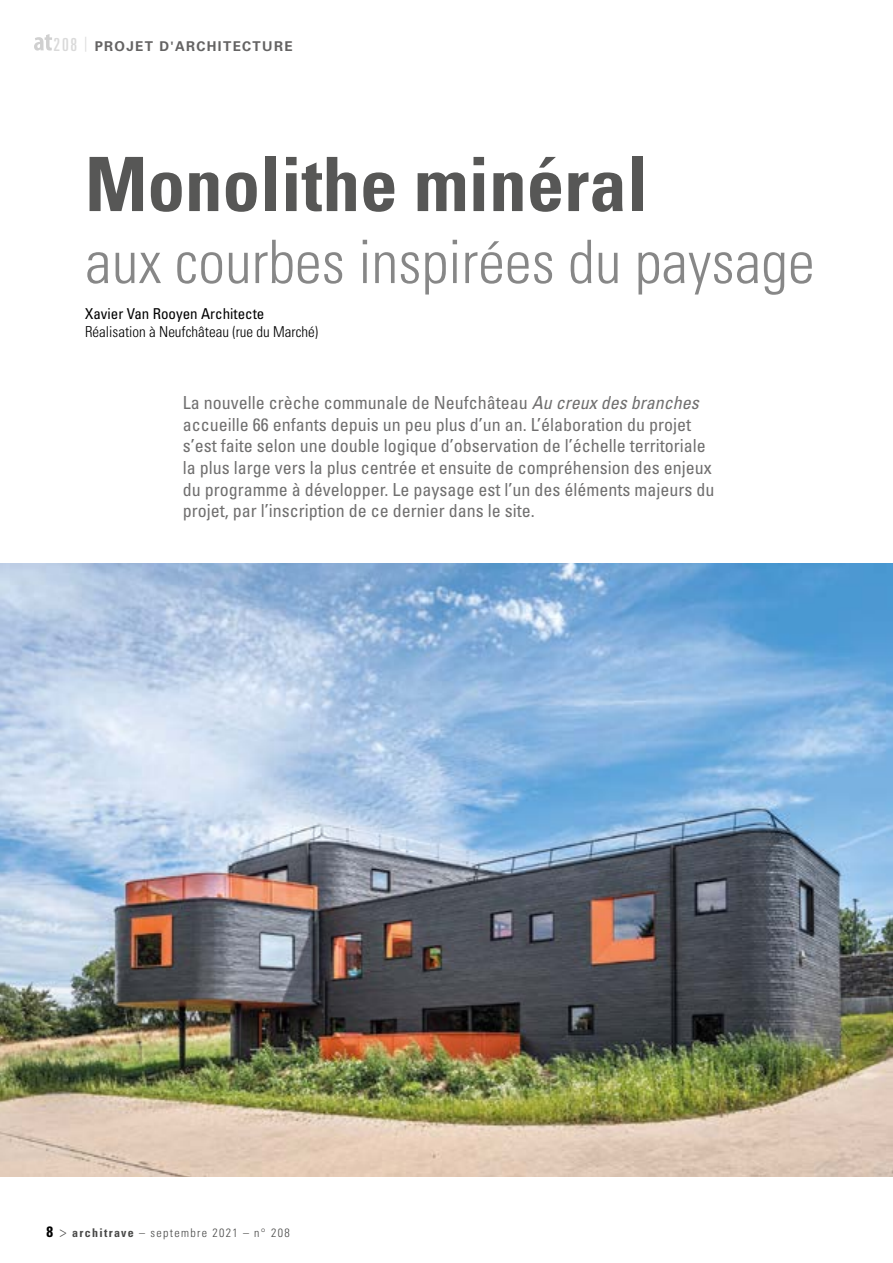
<style>
.page{position:relative;width:893px;height:1263px;background:#fff}
.page>*{position:absolute;margin:0;border:0;box-sizing:border-box;transform-origin:0 0}
.t1{font:700 condensed 75px "Univers LT Std";color:#575756}
.t2{font:300 condensed 60px "Univers LT Std";color:#878787}
.t3{font:condensed 18px/21.6px "Univers LT Std";color:#706f6f}
.t4{font:300 condensed 15px "Univers LT Std";color:#000}
.t5{font:condensed 15px "Univers LT Std";color:#000}
.t6{font:700 13.5px "Univers LT Std";letter-spacing:.1em;color:#646363}
.t7{font:300 condensed 12px "Univers LT Std";letter-spacing:.11em;color:#4a4a49}
.s1{font-weight:400;font-stretch:ultra-condensed;font-size:18px;color:#dadada}
.s2{font-style:italic}
.s3{font-weight:700;font-size:15px;color:#000}
.s4{font-size:15px}
.s5{font-weight:700}
</style>
<div class="page">
<svg style="left:34px;top:34px;width:18px;height:17px"></svg>
<img style="left:0;top:563px;width:893px;height:613px">
<p class="t6" style="left:54px;top:38px;width:241px"><span class="s1">208</span> <sup>|</sup> PROJET D'ARCHITECTURE</p>
<h1 class="t1" style="left:85px;top:138px;width:564px">Monolithe minéral</h1>
<h2 class="t2" style="left:85px;top:226px;width:731px">aux courbes inspirées du paysage</h2>
<p class="t5" style="left:85px;top:304px;width:181px">Xavier Van Rooyen Architecte</p>
<p class="t4" style="left:85px;top:323px;width:235px">Réalisation à Neufchâteau (rue du Marché)</p>
<p class="t3" style="left:183px;top:392px;width:533px">La nouvelle crèche communale de Neufchâteau <span class="s2">Au creux des branches </span>accueille 66 enfants depuis un peu plus d’un an. L’élaboration du projet s’est faite selon une double logique d’observation de l’échelle territoriale la plus large vers la plus centrée et ensuite de compréhension des enjeux du programme à développer. Le paysage est l’un des éléments majeurs du projet, par l’inscription de ce dernier dans le site.</p>
<p class="t7" style="left:47px;top:1226px;width:245px"><span class="s3">8</span> <span class="s4">&gt;</span> <span class="s5">architrave</span> – septembre 2021 – n° 208</p>
</div>
